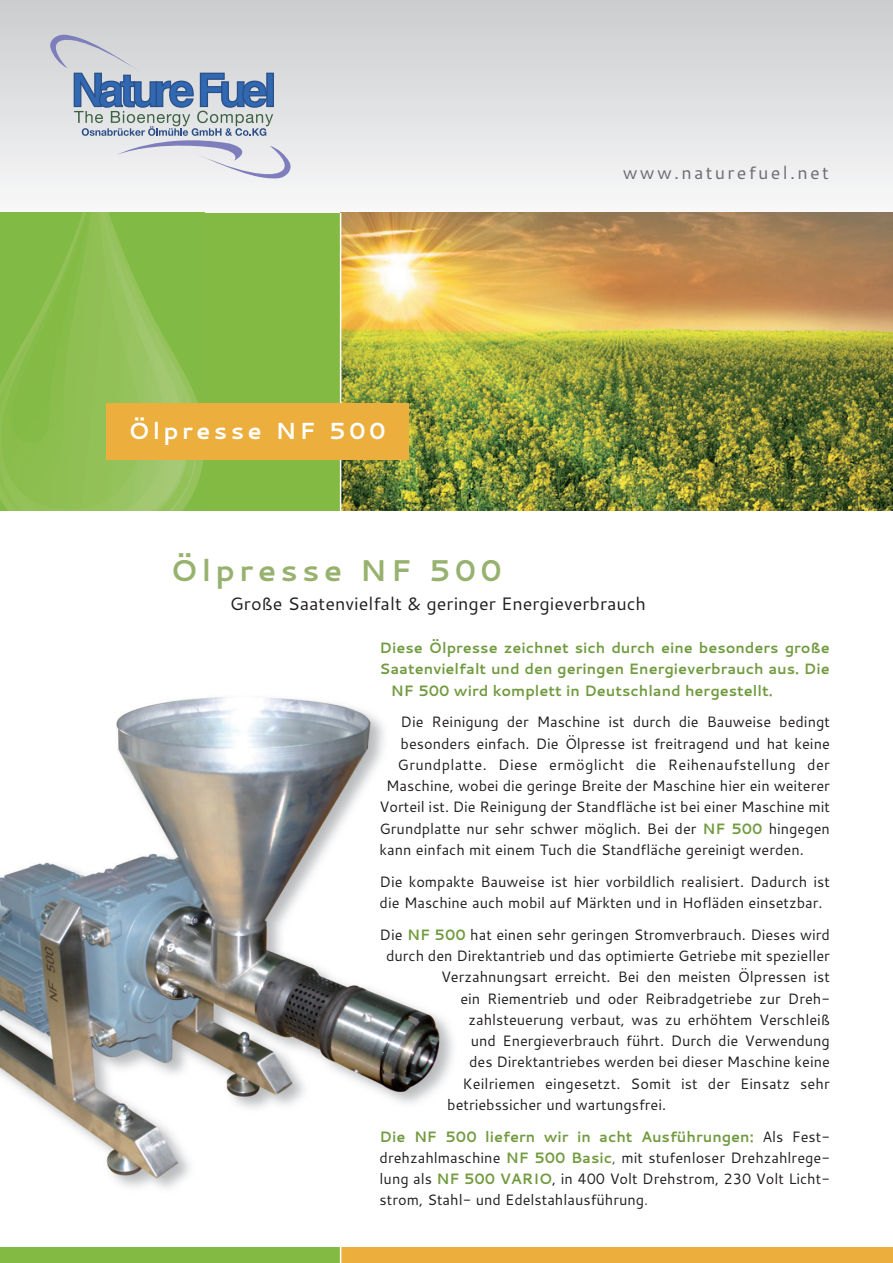
<style>
.page{position:relative;width:893px;height:1263px;background:#fff}
.page>*{position:absolute;margin:0;border:0;box-sizing:border-box;transform-origin:0 0}
.t1{font:700 30px "Cantarell";letter-spacing:.145em;color:#97b16e}
.t2{font:700 23.25px "Cantarell";letter-spacing:.145em;color:#fff}
.t3{font:18px "Cantarell";color:#231f20}
.t4{font:18px "Cantarell";letter-spacing:.125em;color:#6c6d70}
.t5{font:15px/21.3px "Cantarell";color:#231f20}
.t6{font:700 15px "Cantarell";color:#719b3f}
.t7{font:15px "Cantarell";letter-spacing:.025em;color:#231f20}
.s1{font-weight:700;color:#719b3f}
.s2{color:#57585a}
</style>
<div class="page">
<img style="left:0;top:697px;width:453px;height:492px">
<div style="left:0;top:0;width:892px;height:234px;background:linear-gradient(to bottom,#ccced1,#f9f9f7)"></div>
<div style="left:0;top:213px;width:340px;height:297px;background:#82ba44"></div>
<img style="left:0;top:213px;width:205px;height:297px">
<img style="left:341px;top:213px;width:551px;height:297px">
<svg style="left:50px;top:35px;width:240px;height:143px"></svg>
<hr style="left:340px;top:213px;width:1px;height:297px;background:#fff">
<div style="left:106px;top:403px;width:302px;height:56px;background:#ecaf3d"></div>
<div style="left:0;top:1246px;width:340px;height:16px;background:#82ba44"></div>
<div style="left:340px;top:1246px;width:552px;height:16px;background:#ecaf3d"></div>
<svg style="left:340px;top:1246px;width:1px;height:16px"></svg>
<h2 class="t2" style="left:128px;top:422px;width:259px">Ölpresse NF 500</h2>
<p class="t4" style="left:622px;top:166px;width:207px">www.naturefuel.net</p>
<h1 class="t1" style="left:170px;top:559px;width:333px">Ölpresse NF 500</h1>
<p class="t3" style="left:230px;top:596px;width:417px">Große Saatenvielfalt &amp; geringer Energieverbrauch</p>
<p class="t6" style="left:379px;top:642px;width:451px">Diese Ölpresse zeichnet sich durch eine besonders große</p>
<p class="t6" style="left:379px;top:663px;width:451px">Saaten viel falt und den geringen Energieverbrauch aus. Die</p>
<p class="t6" style="left:391px;top:684px;width:383px">NF 500 wird komplett in Deutschland hergestellt.</p>
<p class="t5" style="left:400px;top:713px;width:430px">Die Reinigung der Maschine ist durch die Bauweise bedingt</p>
<p class="t5" style="left:400px;top:734px;width:430px">besonders einfach. Die Ölpresse ist freitragend und hat keine</p>
<p class="t7" style="left:397px;top:758px;width:433px">Grundplatte. Diese ermöglicht die Reihen aufstellung der</p>
<p class="t5" style="left:386px;top:776px;width:445px">Maschine, wobei die geringe Breite der Maschine hier ein weiterer</p>
<p class="t5" style="left:379px;top:798px;width:451px">Vorteil ist. Die Reinigung der Stand fläche ist bei einer Maschine mit</p>
<p class="t5" style="left:379px;top:819px;width:451px">Grund platte nur sehr schwer möglich. Bei der <span class="s1">NF 500</span> hingegen</p>
<p class="t5" style="left:379px;top:840px;width:425px">kann einfach mit einem Tuch die Standfläche gereinigt werden.</p>
<p class="t5" style="left:379px;top:872px;width:451px">Die kompakte Bauweise ist hier vorbildlich realisiert. Dadurch ist die Maschine auch mobil auf Märkten und in Hofläden einsetzbar.</p>
<p class="t5" style="left:379px;top:925px;width:451px">Die <span class="s1">NF 500</span> hat einen sehr geringen Stromverbrauch. Dieses wird</p>
<p class="t5" style="left:386px;top:946px;width:445px">durch den Direktantrieb und das optimierte Ge trie be mit spezieller</p>
<p class="t5" style="left:441px;top:967px;width:390px">Verzahnungsart erreicht. Bei den meisten Öl pressen ist</p>
<p class="t5" style="left:460px;top:989px;width:371px">ein Riementrieb und oder Reib rad getriebe zur Dreh -</p>
<p class="t5" style="left:468px;top:1010px;width:363px">zahl steuerung verbaut, was zu erhöhtem Verschleiß</p>
<p class="t5" style="left:470px;top:1031px;width:360px">und Energieverbrauch führt. Durch die Ver wendung</p>
<p class="t5" style="left:469px;top:1052px;width:362px">des Direktantriebes werden bei dieser Maschine keine</p>
<p class="t5" style="left:462px;top:1074px;width:369px">Keil riemen eingesetzt. Somit ist der Einsatz sehr</p>
<p class="t5" style="left:447px;top:1095px;width:220px">betriebs sicher und wartungsfrei.</p>
<p class="t5" style="left:379px;top:1127px;width:451px;text-align:justify"><span class="s1">Die NF 500 liefern wir in acht Ausführungen:</span> Als Fest - drehzahl maschine <span class="s1">NF 500 Basic</span><span class="s2">,</span> mit stufenloser Dreh zahl rege - lung als <span class="s1">NF 500 VARIO</span>, in 400 Volt Drehstrom, 230 Volt Licht - strom, Stahl- und Edelstahl ausführung<span class="s2">.</span></p>
</div>
